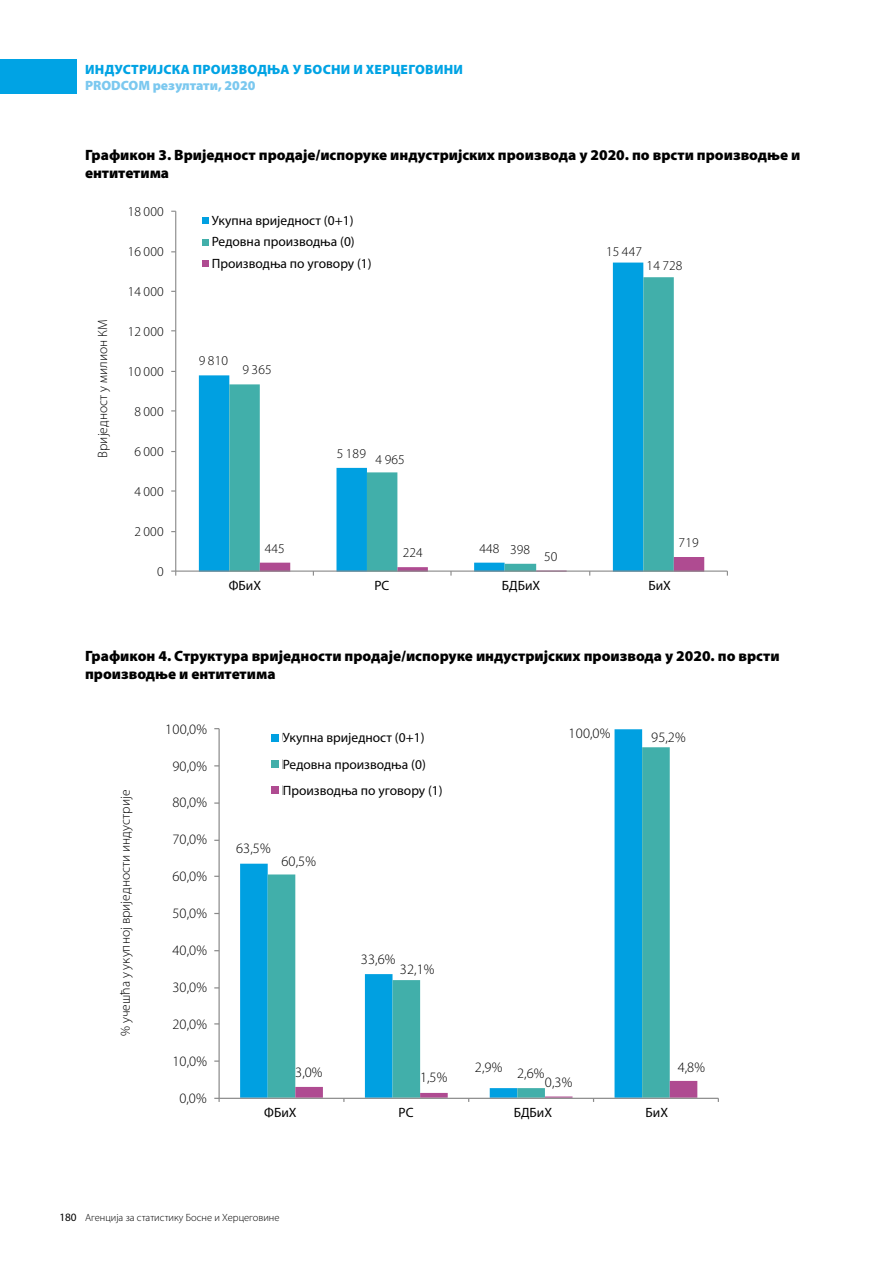
<style>
.page{position:relative;width:893px;height:1263px;background:#fff}
.page>*{position:absolute;margin:0;border:0;box-sizing:border-box;transform-origin:0 0}
.t1{font:900 15px/18px "Myriad Pro";color:#000}
.t2{font:300 14.4px/26px "Myriad Pro";letter-spacing:.01em;color:#000}
.t3{font:300 13.5px/21.5px "Myriad Pro";letter-spacing:.01em;color:#000}
.t4{font:13.5px/26.7px "Myriad Pro";color:#000}
.t5{font:900 13.5px "Myriad Pro";letter-spacing:.02em;color:#00a3e4}
.t6{font:900 13.5px "Myriad Pro";color:#7bc8ef}
.t7{font:300 10.5px "Myriad Pro";color:#000}
.s1{font-weight:400;font-size:11.25px}
</style>
<div class="page">
<div style="left:0;top:60px;width:77px;height:34px;background:#00a3e4"></div>
<svg style="left:199px;top:263px;width:444px;height:307px;fill:#00a0e1"></svg>
<svg style="left:229px;top:277px;width:445px;height:293px"></svg>
<hr style="left:175px;top:211px;width:1px;height:360px;background:#898989">
<hr style="left:176px;top:570px;width:551px;height:2px;background:#898989">
<svg style="left:171px;top:570px;width:5px;height:6px"></svg>
<svg style="left:260px;top:557px;width:444px;height:19px"></svg>
<div style="left:202px;top:217px;width:7px;height:7px;background:#00a0e1"></div>
<div style="left:202px;top:239px;width:7px;height:7px;background:#41afaa"></div>
<div style="left:202px;top:260px;width:7px;height:7px;background:#af4b91"></div>
<svg style="left:240px;top:729px;width:402px;height:369px"></svg>
<svg style="left:268px;top:747px;width:402px;height:351px"></svg>
<hr style="left:218px;top:729px;width:2px;height:369px;background:#898989">
<hr style="left:219px;top:1098px;width:499px;height:1px;background:#898989">
<svg style="left:295px;top:1081px;width:402px;height:21px"></svg>
<div style="left:271px;top:734px;width:7px;height:7px;background:#00a0e1"></div>
<div style="left:271px;top:760px;width:7px;height:8px;background:#41afaa"></div>
<div style="left:271px;top:787px;width:7px;height:7px;background:#af4b91"></div>
<div style="left:212px;top:215px;width:195px;height:68px;background:#fff"></div>
<div style="left:283px;top:732px;width:195px;height:68px;background:#fff"></div>
<p class="t5" style="left:85px;top:60px;width:379px">ИНДУСТРИЈСКА ПРОИЗВОДЊА У БОСНИ И ХЕРЦЕГОВИНИ</p>
<p class="t6" style="left:85px;top:76px;width:172px">PRODCOM резултати, 2020</p>
<p class="t1" style="left:85px;top:145px;width:717px">Графикон 3. Вриједност продаје/испоруке индустријских производа у 2020. по врсти производње и ентитетима</p>
<p class="t3" style="left:92px;top:458px;width:140px;rotate:-90deg">Вриједност у милион КМ</p>
<p class="t3" style="left:128px;top:201px;width:37px">18 000</p>
<p class="t3" style="left:128px;top:241px;width:37px">16 000</p>
<p class="t3" style="left:128px;top:281px;width:37px">14 000</p>
<p class="t3" style="left:128px;top:321px;width:37px">12 000</p>
<p class="t3" style="left:128px;top:361px;width:37px">10 000</p>
<p class="t3" style="left:134px;top:401px;width:31px">8 000</p>
<p class="t3" style="left:134px;top:441px;width:31px">6 000</p>
<p class="t3" style="left:134px;top:480px;width:31px">4 000</p>
<p class="t3" style="left:134px;top:520px;width:31px">2 000</p>
<p class="t3" style="left:157px;top:560px;width:8px">0</p>
<p class="t3" style="left:212px;top:210px;width:148px">Ukupna vrijednost (0+1)<br>Redovna proizvodnja (0)<br>Proizvodnja po ugovoru (1)</p>
<p class="t4" style="left:212px;top:210px;width:145px;line-height:20.7px">Укупна вриједност (0+1)<br>Редовна производња (0)</p>
<p class="t4" style="left:212px;top:250px;width:161px">Производња по уговору (1)</p>
<p class="t3" style="left:199px;top:350px;width:31px">9 810</p>
<p class="t3" style="left:243px;top:359px;width:31px">9 365</p>
<p class="t3" style="left:337px;top:443px;width:31px">5 189</p>
<p class="t3" style="left:376px;top:449px;width:31px">4 965</p>
<p class="t3" style="left:479px;top:537px;width:22px">448</p>
<p class="t3" style="left:265px;top:538px;width:22px">445</p>
<p class="t3" style="left:403px;top:542px;width:22px">224</p>
<p class="t3" style="left:544px;top:545px;width:15px">50</p>
<p class="t3" style="left:510px;top:538px;width:22px">398</p>
<p class="t3" style="left:606px;top:241px;width:37px">15 447</p>
<p class="t3" style="left:647px;top:255px;width:37px">14 728</p>
<p class="t3" style="left:679px;top:532px;width:22px">719</p>
<p class="t4" style="left:229px;top:571px;width:34px">ФБиХ</p>
<p class="t4" style="left:374px;top:571px;width:16px">РС</p>
<p class="t4" style="left:502px;top:571px;width:40px">БДБиХ</p>
<p class="t4" style="left:648px;top:571px;width:24px">БиХ</p>
<p class="t3" style="left:232px;top:576px;width:26px">FBIH</p>
<p class="t3" style="left:376px;top:576px;width:15px">RS</p>
<p class="t3" style="left:503px;top:576px;width:35px">BDBIH</p>
<p class="t3" style="left:649px;top:576px;width:20px">BIH</p>
<p class="t1" style="left:85px;top:646px;width:696px">Графикон 4. Структура вриједности продаје/испоруке индустријских производа у 2020. по врсти производње и ентитетима</p>
<p class="t3" style="left:115px;top:1036px;width:248px;rotate:-90deg">% учешћа у укупној вриједности индустрије</p>
<p class="t2" style="left:165px;top:716px;width:43px">100,0%</p>
<p class="t2" style="left:172px;top:753px;width:36px">90,0%</p>
<p class="t2" style="left:172px;top:790px;width:36px">80,0%</p>
<p class="t2" style="left:172px;top:827px;width:36px">70,0%</p>
<p class="t2" style="left:172px;top:864px;width:36px">60,0%</p>
<p class="t2" style="left:172px;top:901px;width:36px">50,0%</p>
<p class="t2" style="left:172px;top:937px;width:36px">40,0%</p>
<p class="t2" style="left:172px;top:974px;width:36px">30,0%</p>
<p class="t2" style="left:172px;top:1011px;width:36px">20,0%</p>
<p class="t2" style="left:172px;top:1048px;width:36px">10,0%</p>
<p class="t2" style="left:179px;top:1085px;width:29px">0,0%</p>
<p class="t2" style="left:282px;top:725px;width:158px">Ukupna vrijednost (0+1)<br>Redovna proizvodnja (0)<br>Proizvodnja po ugovoru (1)</p>
<p class="t4" style="left:283px;top:724px;width:161px">Укупна вриједност (0+1)<br>Редовна производња (0)<br>Производња по уговору (1)</p>
<p class="t2" style="left:236px;top:836px;width:36px">63,5%</p>
<p class="t2" style="left:281px;top:848px;width:36px">60,5%</p>
<p class="t2" style="left:361px;top:946px;width:36px">33,6%</p>
<p class="t2" style="left:400px;top:957px;width:36px">32,1%</p>
<p class="t2" style="left:569px;top:720px;width:43px">100,0%</p>
<p class="t2" style="left:475px;top:1055px;width:29px">2,9%</p>
<p class="t2" style="left:295px;top:1059px;width:29px">3,0%</p>
<p class="t2" style="left:420px;top:1065px;width:29px">1,5%</p>
<p class="t2" style="left:545px;top:1069px;width:29px">0,3%</p>
<p class="t2" style="left:517px;top:1061px;width:29px">2,6%</p>
<p class="t2" style="left:651px;top:724px;width:36px">95,2%</p>
<p class="t2" style="left:678px;top:1054px;width:29px">4,8%</p>
<p class="t4" style="left:264px;top:1099px;width:34px">ФБиХ</p>
<p class="t4" style="left:399px;top:1099px;width:16px">РС</p>
<p class="t4" style="left:514px;top:1099px;width:40px">БДБиХ</p>
<p class="t4" style="left:645px;top:1099px;width:24px">БиХ</p>
<p class="t2" style="left:268px;top:1102px;width:27px">FBIH</p>
<p class="t2" style="left:399px;top:1102px;width:15px">RS</p>
<p class="t2" style="left:513px;top:1102px;width:37px">BDBIH</p>
<p class="t2" style="left:646px;top:1102px;width:21px">BIH</p>
<p class="t7" style="left:59px;top:1211px;width:222px"><span class="s1">180</span> Агенција за статистику Босне и Херцеговине</p>
</div>
